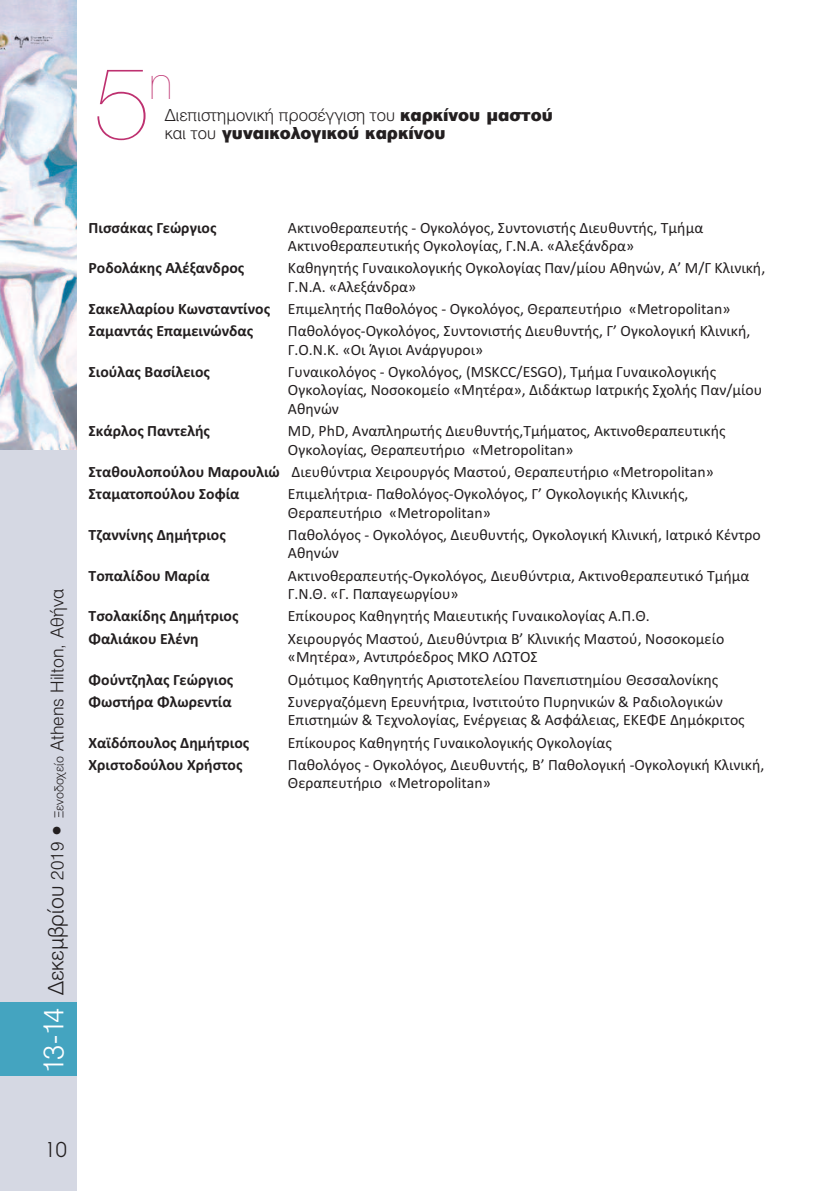
<style>
.page{position:relative;width:819px;height:1191px;background:#fff}
.page>*{position:absolute;margin:0;border:0;box-sizing:border-box;transform-origin:0 0}
.t1{font:100 99.75px "UB Helvetica";color:#be3170}
.t2{font:40.25px "UB Helvetia Thin Normal";color:#be3170}
.t3{font:21px "PF Universal";color:#231f20}
.t4{font:300 17.5px "UB Helvetica";color:#231f20}
.t5{font:300 16.45px "UB Helvetica";color:#231f20}
.t6{font:900 16.45px "UB Helvetica";color:#231f20}
.t7{font:15.75px/18.4px "Calibri";color:#231f20}
.t8{font:700 15.75px "Calibri";color:#231f20}
.s1{font-weight:900}
.s2{font-weight:300}
.s3{font-size:28px;color:#fff}
.s4{font-size:21px}
.s5{font-size:12.25px}
.s6{font-weight:700}
</style>
<div class="page">
<div style="left:0;top:0;width:77px;height:1191px;background:#d5d8e3"></div>
<div style="left:0;top:1002px;width:77px;height:74px;background:#44a4c0"></div>
<img style="left:0;top:0;width:77px;height:449px">
<h1 class="t1" style="left:89px;top:55px;width:58px">5</h1>
<h2 class="t2" style="left:146px;top:62px;width:25px">η</h2>
<p class="t5" style="left:165px;top:105px;width:389px">Διεπιστημονική προσέγγιση του <span class="s1">καρκίνου μαστού</span></p>
<p class="t6" style="left:165px;top:123px;width:282px"><span class="s2">και του</span> γυναικολογικού καρκίνου</p>
<p class="t4" style="left:46px;top:1073px;width:485px;rotate:-90deg"><span class="s3">13-14</span> <span class="s4">Δεκεμβρίου</span> 2019 • <span class="s5">Ξενοδοχείο</span> Athens Hilton, Αθήνα</p>
<p class="t8" style="left:89px;top:218px;width:129px">Πισσάκας Γεώργιος</p>
<p class="t7" style="left:288px;top:218px;width:417px">Ακτινοθεραπευτής - Ογκολόγος, Συντονιστής Διευθυντής, Τμήμα<br>Ακτινοθεραπευτικής Ογκολογίας, Γ.Ν.Α. «Αλεξάνδρα»</p>
<p class="t8" style="left:89px;top:258px;width:157px">Ροδολάκης Αλέξανδρος</p>
<p class="t7" style="left:288px;top:259px;width:479px">Καθηγητής Γυναικολογικής Ογκολογίας Παν/μίου Αθηνών, Α’ Μ/Γ Κλινική,<br>Γ.Ν.Α. «Αλεξάνδρα»</p>
<p class="t7" style="left:89px;top:297px;width:643px;line-height:22.4px"><span class="s6">Σακελλαρίου Κωνσταντίνος</span> Επιμελητής Παθολόγος - Ογκολόγος, Θεραπευτήριο «Metropolitan»<br><span class="s6">Σαμαντάς Επαμεινώνδας</span></p>
<p class="t7" style="left:288px;top:322px;width:464px">Παθολόγος-Ογκολόγος, Συντονιστής Διευθυντής, Γ’ Ογκολογική Κλινική,<br>Γ.Ο.Ν.Κ. «Οι Άγιοι Ανάργυροι»</p>
<p class="t8" style="left:89px;top:362px;width:123px">Σιούλας Βασίλειος</p>
<p class="t7" style="left:288px;top:362px;width:476px">Γυναικολόγος - Ογκολόγος, (MSKCC/ESGO), Τμήμα Γυναικολογικής<br>Ογκολογίας, Νοσοκομείο «Μητέρα», Διδάκτωρ Ιατρικής Σχολής Παν/μίου<br>Αθηνών</p>
<p class="t8" style="left:89px;top:421px;width:123px">Σκάρλος Παντελής</p>
<p class="t7" style="left:288px;top:421px;width:439px">MD, PhD, Αναπληρωτής Διευθυντής,Τμήματος, Ακτινοθεραπευτικής<br>Ογκολογίας, Θεραπευτήριο «Metropolitan»</p>
<p class="t7" style="left:89px;top:460px;width:626px;line-height:22.4px"><span class="s6">Σταθουλοπούλου Μαρουλιώ</span> Διευθύντρια Χειρουργός Μαστού, Θεραπευτήριο «Metropolitan»<br><span class="s6">Σταματοπούλου Σοφία</span></p>
<p class="t7" style="left:288px;top:484px;width:402px">Επιμελήτρια- Παθολόγος-Ογκολόγος, Γ’ Ογκολογικής Κλινικής,<br>Θεραπευτήριο «Metropolitan»</p>
<p class="t8" style="left:89px;top:525px;width:139px">Τζαννίνης Δημήτριος</p>
<p class="t7" style="left:288px;top:525px;width:474px">Παθολόγος - Ογκολόγος, Διευθυντής, Ογκολογική Κλινική, Ιατρικό Κέντρο<br>Αθηνών</p>
<p class="t8" style="left:89px;top:566px;width:123px">Τοπαλίδου Μαρία</p>
<p class="t7" style="left:288px;top:566px;width:463px">Ακτινοθεραπευτής-Ογκολόγος, Διευθύντρια, ΑκτινοθεραπευτικόΤμήμα<br>Γ.Ν.Θ. «Γ. Παπαγεωργίου»</p>
<p class="t8" style="left:89px;top:607px;width:151px">Τσολακίδης Δημήτριος</p>
<p class="t7" style="left:288px;top:607px;width:363px">Επίκουρος Καθηγητής Μαιευτικής Γυναικολογίας Α.Π.Θ.</p>
<p class="t8" style="left:89px;top:629px;width:112px">Φαλιάκου Ελένη</p>
<p class="t7" style="left:288px;top:629px;width:438px">Χειρουργός Μαστού, Διευθύντρια Β’ Κλινικής Μαστού, Νοσοκομείο «Μητέρα», Αντιπρόεδρος ΜΚΟ ΛΩΤΟΣ</p>
<p class="t8" style="left:89px;top:670px;width:146px">Φούντζηλας Γεώργιος</p>
<p class="t7" style="left:288px;top:670px;width:432px">Ομότιμος Καθηγητής Αριστοτελείου Πανεπιστημίου Θεσσαλονίκης</p>
<p class="t8" style="left:89px;top:692px;width:145px">Φωστήρα Φλωρεντία</p>
<p class="t7" style="left:288px;top:692px;width:458px">Συνεργαζόμενη Ερευνήτρια, Ινστιτούτο Πυρηνικών &amp; Ραδιολογικών<br>Επιστημών &amp; Τεχνολογίας, Ενέργειας &amp; Ασφάλειας, ΕΚΕΦΕ Δημόκριτος</p>
<p class="t8" style="left:89px;top:733px;width:162px">Χαϊδόπουλος Δημήτριος</p>
<p class="t7" style="left:288px;top:733px;width:325px">Επίκουρος Καθηγητής Γυναικολογικής Ογκολογίας</p>
<p class="t8" style="left:89px;top:755px;width:155px">Χριστοδούλου Χρήστος</p>
<p class="t7" style="left:288px;top:755px;width:478px">Παθολόγος - Ογκολόγος, Διευθυντής, Β’ Παθολογική -Ογκολογική Κλινική,<br>Θεραπευτήριο «Metropolitan»</p>
<h3 class="t3" style="left:45px;top:1137px;width:24px">10</h3>
</div>
